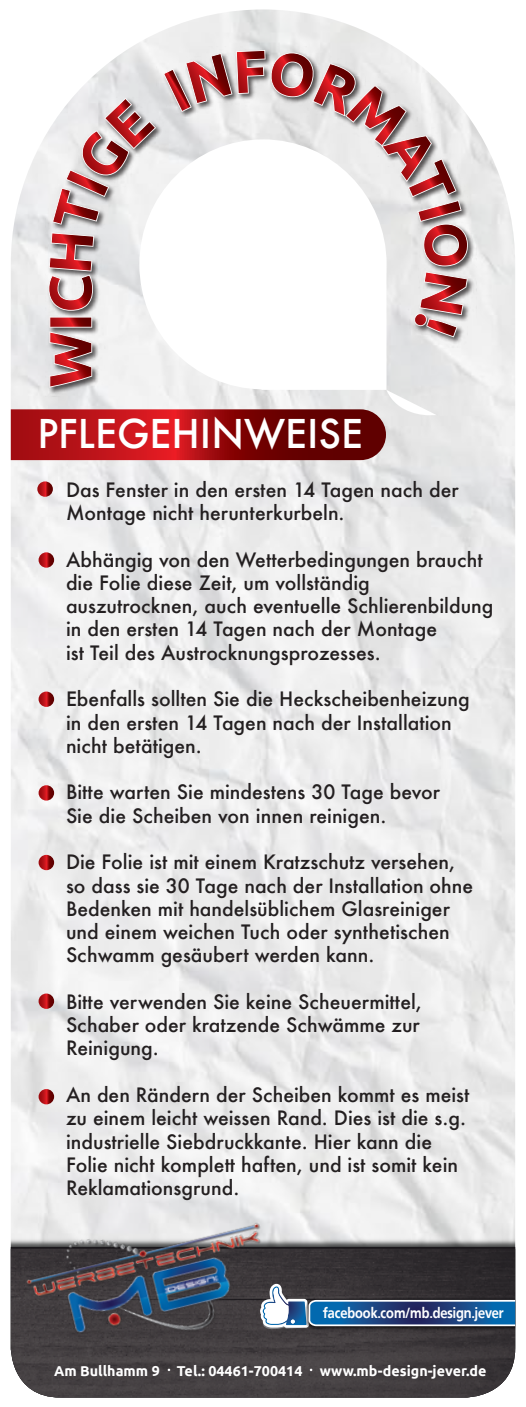
<style>
.page{position:relative;width:526px;height:1407px;background:#fff}
.page>*{position:absolute;margin:0;border:0;box-sizing:border-box;transform-origin:0 0}
.t1{font:500 38.68px "Futura";color:#fff}
.t2{font:500 19.43px/23.3px "Futura";color:#231f20}
.t3{font:700 14.53px "Frutiger BSK";color:#fff;scale:.89 1}
.t4{font:700 14.35px "Ubuntu";color:#fff}
</style>
<div class="page">
<img style="left:11px;top:9px;width:504px;height:1227px">
<img style="left:11px;top:1236px;width:504px;height:10px">
<img style="left:11px;top:1248px;width:504px;height:149px">
<img style="left:45px;top:47px;width:432px;height:349px">
<svg style="left:48px;top:232px;width:46px;height:155px;background:#b67577"></svg>
<svg style="left:52px;top:98px;width:104px;height:127px"></svg>
<svg style="left:163px;top:50px;width:305px;height:287px"></svg>
<img style="left:304px;top:1328px;width:211px;height:2px">
<svg style="left:290px;top:1283px;width:225px;height:45px;background:#354f6f"></svg>
<img style="left:12px;top:1185px;width:278px;height:193px">
<svg style="left:37px;top:481px;width:16px;height:15px"></svg>
<svg style="left:39px;top:552px;width:15px;height:15px"></svg>
<svg style="left:39px;top:691px;width:15px;height:15px"></svg>
<svg style="left:39px;top:785px;width:15px;height:15px"></svg>
<svg style="left:39px;top:854px;width:15px;height:16px"></svg>
<svg style="left:39px;top:993px;width:15px;height:15px"></svg>
<svg style="left:39px;top:1088px;width:15px;height:16px"></svg>
<svg style="left:11px;top:409px;width:375px;height:51px;background:#9b1013"></svg>
<h1 class="t1" style="left:37px;top:407px;width:327px">PFLEGEHINWEISE</h1>
<p class="t2" style="left:66px;top:477px;width:394px">Das Fenster in den ersten 14 Tagen nach der<br>Montage nicht herunterkurbeln.</p>
<p class="t2" style="left:66px;top:547px;width:429px">Abhängig von den Wetterbedingungen braucht die Folie diese Zeit, um vollständig auszutrocknen, auch eventuelle Schlierenbildung in den ersten 14 Tagen nach der Montage<br>ist Teil des Austrocknungsprozesses.</p>
<p class="t2" style="left:66px;top:687px;width:405px">Ebenfalls sollten Sie die Heckscheibenheizung in den ersten 14 Tagen nach der Installation nicht betätigen.</p>
<p class="t2" style="left:66px;top:780px;width:376px">Bitte warten Sie mindestens 30 Tage bevor<br>Sie die Scheiben von innen reinigen.</p>
<p class="t2" style="left:66px;top:850px;width:409px">Die Folie ist mit einem Kratzschutz versehen, so dass sie 30 Tage nach der Installation ohne Bedenken mit handelsüblichem Glasreiniger und einem weichen Tuch oder synthetischen Schwamm gesäubert werden kann.</p>
<p class="t2" style="left:66px;top:989px;width:357px;text-align:justify">Bitte verwenden Sie keine Scheuermittel, Schaber oder kratzende Schwämme zur Reinigung.</p>
<p class="t2" style="left:66px;top:1082px;width:405px">An den Rändern der Scheiben kommt es meist zu einem leicht weissen Rand. Dies ist die s.g. industrielle Siebdruckkante. Hier kann die Folie nicht komplett haften, und ist somit kein Reklamationsgrund.</p>
<p class="t3" style="left:323px;top:1303px;width:204px">facebook.com/mb.design.jever</p>
<p class="t4" style="left:54px;top:1361px;width:434px">Am Bullhamm 9 Tel.: 04461-700414 www.mb-design-jever.de</p>
</div>
